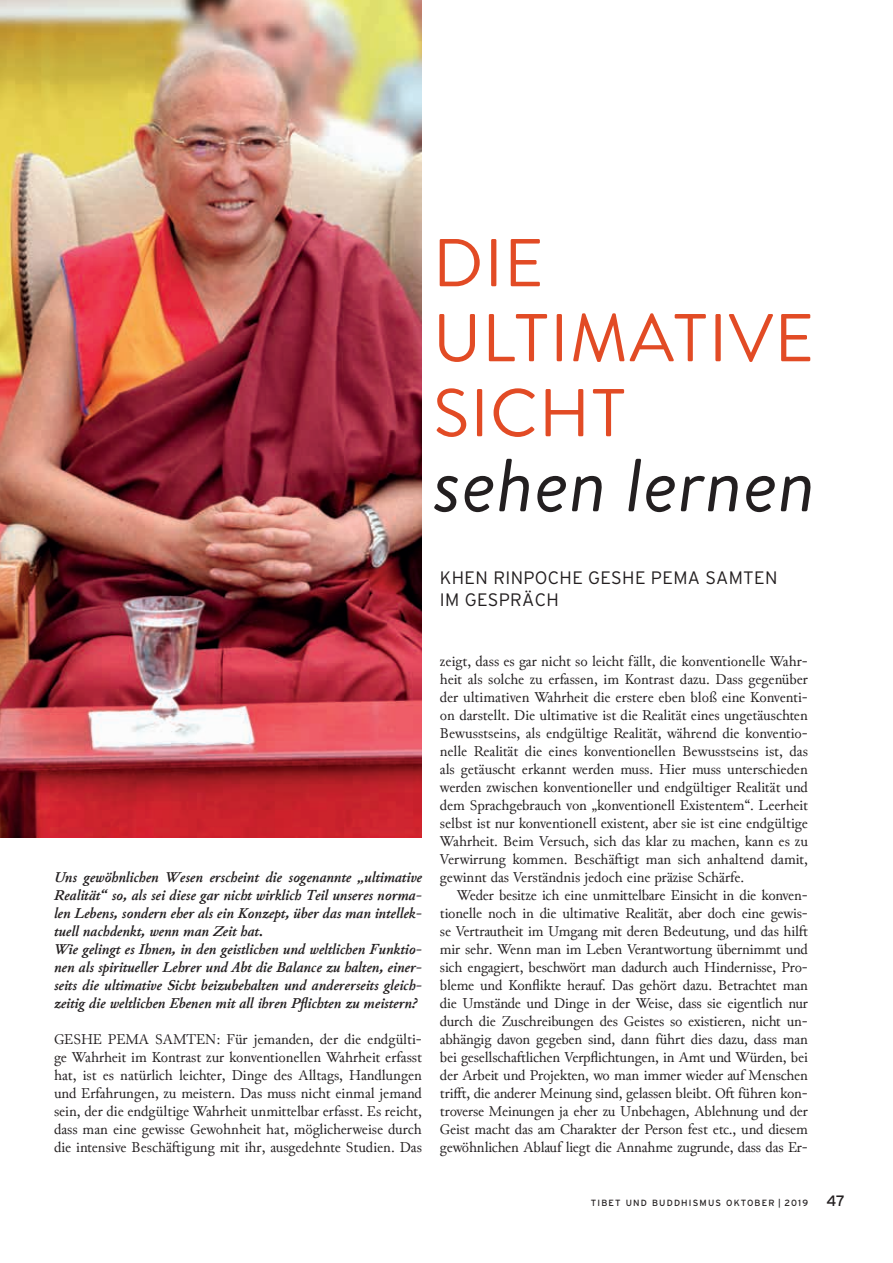
<style>
.page{position:relative;width:893px;height:1263px;background:#fff}
.page>*{position:absolute;margin:0;border:0;box-sizing:border-box;transform-origin:0 0}
.t1{font:italic 75px "Brandon Text";color:#231f20}
.t2{font:67.5px/75px "Brandon Text";letter-spacing:.02em;color:#e24b25}
.t3{font:300 18px/21.6px "Interstate";letter-spacing:.02em;color:#231f20}
.t4{font:15px/18px "Junicode";color:#231f20;text-align:justify}
.t5{font:italic 700 15px/18px "Junicode";color:#231f20}
.t6{font:9px "Interstate";letter-spacing:.13em;color:#231f20}
.s1{font-size:15px}
</style>
<div class="page">
<img style="left:0;top:0;width:422px;height:838px">
<h2 class="t2" style="left:433px;top:223px;width:382px">DIE<br>ULTIMATIVE<br>SICHT</h2>
<h1 class="t1" style="left:433px;top:434px;width:385px">sehen lernen</h1>
<p class="t3" style="left:440px;top:567px;width:339px">KHEN RINPOCHE GESHE PEMA SAMTEN<br>IM GESPRÄCH</p>
<p class="t5" style="left:54px;top:868px;width:369px">Uns gewöhnlichen Wesen erscheint die sogenannte „ultimative Realität“ so, als sei diese gar nicht wirklich Teil unseres norma&shy;len Lebens, sondern eher als ein Konzept, über das man intellek&shy;tuell nachdenkt, wenn man Zeit hat.<br>Wie gelingt es Ihnen, in den geistlichen und weltlichen Funktio&shy;nen als spiritueller Lehrer und Abt die Balance zu halten, einer&shy;seits die ultimative Sicht beizubehalten und andererseits gleich&shy;zeitig die weltlichen Ebenen mit all ihren Pflichten zu meistern?</p>
<p class="t4" style="left:54px;top:1030px;width:369px">GESHE PEMA SAMTEN: Für jemanden, der die endgülti&shy;ge Wahrheit im Kontrast zur konventionellen Wahrheit erfasst hat, ist es natürlich leichter, Dinge des Alltags, Handlungen und Erfahrungen, zu meistern. Das muss nicht einmal jemand sein, der die endgültige Wahrheit unmittelbar erfasst. Es reicht, dass man eine gewisse Gewohnheit hat, möglicherweise durch die intensive Beschäftigung mit ihr, ausgedehnte Studien. Das</p>
<p class="t4" style="left:440px;top:652px;width:369px">zeigt, dass es gar nicht so leicht fällt, die konventionelle Wahr&shy;heit als solche zu erfassen, im Kontrast dazu. Dass gegenüber der ultimativen Wahrheit die erstere eben bloß eine Konventi&shy;on darstellt. Die ultimative ist die Realität eines ungetäuschten Bewusstseins, als endgültige Realität, während die konventio&shy;nelle Realität die eines konventionellen Bewusstseins ist, das als getäuscht erkannt werden muss. Hier muss unterschieden werden zwischen konventioneller und endgültiger Realität und dem Sprachgebrauch von „konventionell Existentem“. Leerheit selbst ist nur konventionell existent, aber sie ist eine endgültige Wahrheit. Beim Versuch, sich das klar zu machen, kann es zu Verwirrung kommen. Beschäftigt man sich anhaltend damit, gewinnt das Verständnis jedoch eine präzise Schärfe.</p>
<p class="t4" style="left:440px;top:886px;width:369px;text-indent:17px">Weder besitze ich eine unmittelbare Einsicht in die konven&shy;tionelle noch in die ultimative Realität, aber doch eine gewis&shy;se Vertrautheit im Umgang mit deren Bedeutung, und das hilft mir sehr. Wenn man im Leben Verantwortung übernimmt und sich engagiert, beschwört man dadurch auch Hindernisse, Pro&shy;bleme und Konflikte herauf. Das gehört dazu. Betrachtet man die Umstände und Dinge in der Weise, dass sie eigentlich nur durch die Zuschreibungen des Geistes so existieren, nicht un&shy;abhängig davon gegeben sind, dann führt dies dazu, dass man bei gesellschaftlichen Verpflichtungen, in Amt und Würden, bei der Arbeit und Projekten, wo man immer wieder auf Menschen trifft, die anderer Meinung sind, gelassen bleibt. Oft führen kon&shy;troverse Meinungen ja eher zu Unbehagen, Ablehnung und der Geist macht das am Charakter der Person fest etc., und diesem gewöhnlichen Ablauf liegt die Annahme zugrunde, dass das Er-</p>
<p class="t6" style="left:591px;top:1198px;width:256px">TIBET UND BUDDHISMUS OKTOBER | 2019 <span class="s1">47</span></p>
</div>
